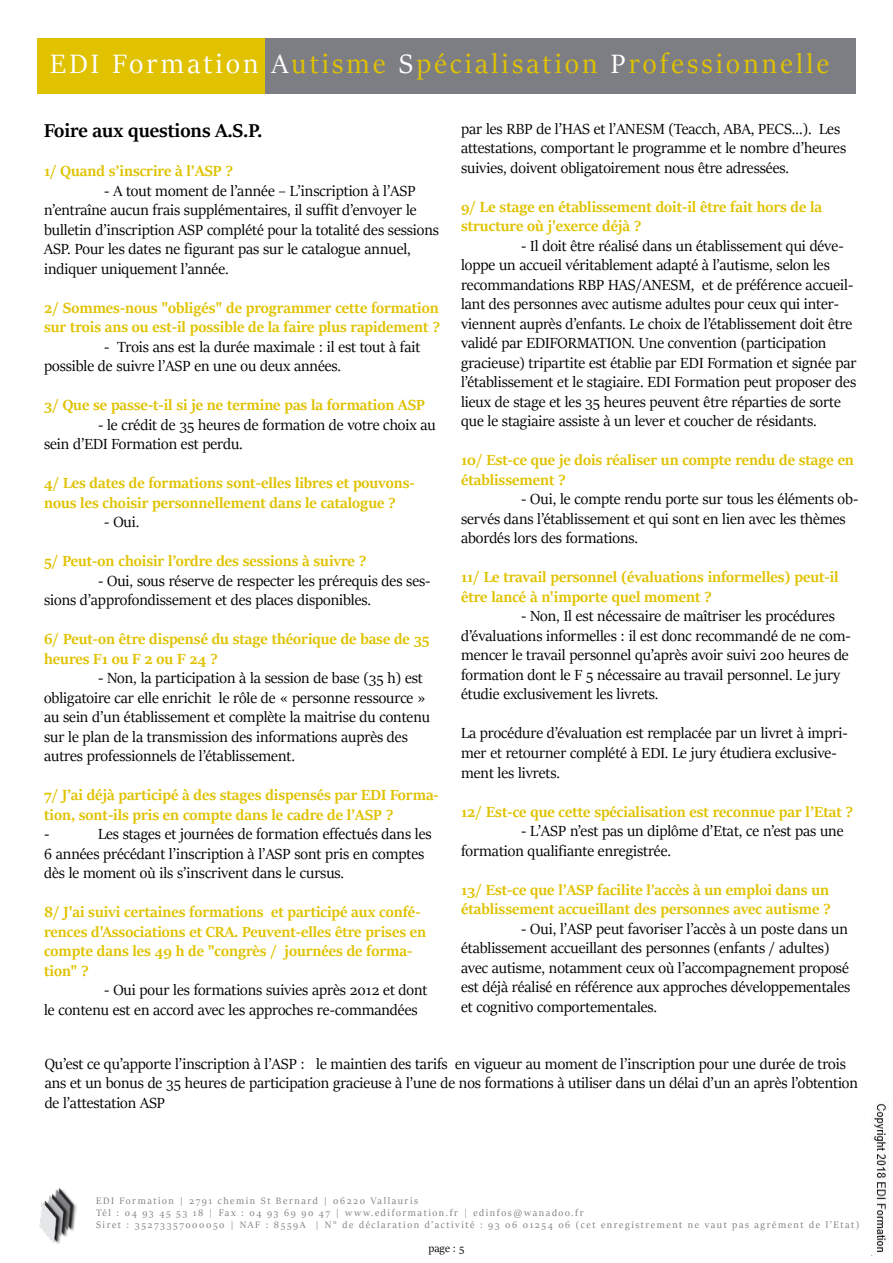
<style>
.page{position:relative;width:893px;height:1263px;background:#fff}
.page>*{position:absolute;margin:0;border:0;box-sizing:border-box;transform-origin:0 0}
.t1{font:30px "Sitka Banner";letter-spacing:.11em;color:#e0c200}
.t2{font:700 21px "Sitka Banner";color:#000}
.t3{font:16.5px/19.5px "Sitka Banner";color:#000}
.t4{font:700 16.5px/19.5px "Sitka Banner";color:#e0c200}
.t5{font:12px "Sitka Banner";color:#000}
.t6{font:10.5px/12px "Sitka Banner";letter-spacing:.15em;color:#7d7e84}
.s1{color:#fff}
</style>
<div class="page">
<img style="left:39px;top:1188px;width:37px;height:56px">
<img style="left:871px;top:1103px;width:17px;height:149px">
<div style="left:265px;top:38px;width:590px;height:56px;background:#7d7e84"></div>
<div style="left:37px;top:38px;width:228px;height:56px;background:#e0c200"></div>
<h1 class="t1" style="left:50px;top:43px;width:780px"><span class="s1">EDI Formation A</span>utisme <span class="s1">S</span>pécialisation <span class="s1">P</span>rofessionnelle</h1>
<p class="t2" style="left:44px;top:116px;width:220px">Foire aux questions A.S.P.</p>
<p class="t4" style="left:44px;top:160px;width:191px">1/ Quand s’inscrire à l’ASP ?</p>
<p class="t3" style="left:44px;top:180px;width:396px;text-indent:60px">- A tout moment de l’année – L’inscription à l’ASP n’entraîne aucun frais supplémentaires, il suffit d’envoyer le bulletin d’inscription ASP complété pour la totalité des sessions ASP. Pour les dates ne figurant pas sur le catalogue annuel, indiquer uniquement l’année.</p>
<p class="t4" style="left:44px;top:297px;width:398px">2/ Sommes-nous "obligés" de programmer cette formation sur trois ans ou est-il possible de la faire plus rapidement ?</p>
<p class="t3" style="left:44px;top:336px;width:378px;text-indent:60px">- Trois ans est la durée maximale : il est tout à fait possible de suivre l’ASP en une ou deux années.</p>
<p class="t4" style="left:44px;top:394px;width:382px">3/ Que se passe-t-il si je ne termine pas la formation ASP</p>
<p class="t3" style="left:44px;top:414px;width:393px;text-indent:54px">- le crédit de 35 heures de formation de votre choix au sein d’EDI Formation est perdu.</p>
<p class="t4" style="left:44px;top:472px;width:372px">4/ Les dates de formations sont-elles libres et pouvons&shy;nous les choisir personnellement dans le catalogue ?</p>
<p class="t3" style="left:104px;top:512px;width:37px">- Oui.</p>
<p class="t4" style="left:44px;top:550px;width:324px">5/ Peut-on choisir l’ordre des sessions à suivre ?</p>
<p class="t3" style="left:44px;top:570px;width:388px;text-indent:54px">- Oui, sous réserve de respecter les prérequis des ses&shy;sions d’approfondissement et des places disponibles.</p>
<p class="t4" style="left:44px;top:628px;width:387px">6/ Peut-on être dispensé du stage théorique de base de 35 heures F1 ou F 2 ou F 24 ?</p>
<p class="t3" style="left:44px;top:668px;width:387px;text-indent:54px">- Non, la participation à la session de base (35 h) est obligatoire car elle enrichit le rôle de « personne ressource » au sein d’un établissement et complète la maitrise du contenu sur le plan de la transmission des informations auprès des autres professionnels de l’établissement.</p>
<p class="t4" style="left:44px;top:784px;width:396px">7/ J’ai déjà participé à des stages dispensés par EDI Forma&shy;tion, sont-ils pris en compte dans le cadre de l’ASP ?</p>
<p class="t3" style="left:44px;top:824px;width:7px">-</p>
<p class="t3" style="left:44px;top:824px;width:389px;text-indent:54px">Les stages et journées de formation effectués dans les<br>6 années précédant l’inscription à l’ASP sont pris en comptes dès le moment où ils s’inscrivent dans le cursus.</p>
<p class="t4" style="left:44px;top:901px;width:384px">8/ J'ai suivi certaines formations et participé aux confé&shy;rences d'Associations et CRA. Peuvent-elles être prises en compte dans les 49 h de "congrès / journées de forma&shy;tion" ?</p>
<p class="t3" style="left:44px;top:980px;width:385px;text-indent:60px">- Oui pour les formations suivies après 2012 et dont le contenu est en accord avec les approches re-commandées</p>
<p class="t3" style="left:461px;top:118px;width:387px">par les RBP de l’HAS et l’ANESM (Teacch, ABA, PECS…). Les attestations, comportant le programme et le nombre d’heures suivies, doivent obligatoirement nous être adressées.</p>
<p class="t4" style="left:461px;top:196px;width:363px">9/ Le stage en établissement doit-il être fait hors de la structure où j'exerce déjà ?</p>
<p class="t3" style="left:461px;top:235px;width:397px;text-indent:60px">- Il doit être réalisé dans un établissement qui déve&shy;loppe un accueil véritablement adapté à l’autisme, selon les recommandations RBP HAS/ANESM, et de préférence accueil&shy;lant des personnes avec autisme adultes pour ceux qui inter&shy;viennent auprès d’enfants. Le choix de l’établissement doit être validé par EDIFORMATION. Une convention (participation gracieuse) tripartite est établie par EDI Formation et signée par l’établissement et le stagiaire. EDI Formation peut proposer des lieux de stage et les 35 heures peuvent être réparties de sorte que le stagiaire assiste à un lever et coucher de résidants.</p>
<p class="t4" style="left:461px;top:450px;width:394px">10/ Est-ce que je dois réaliser un compte rendu de stage en établissement ?</p>
<p class="t3" style="left:461px;top:489px;width:399px;text-indent:60px">- Oui, le compte rendu porte sur tous les éléments ob&shy;servés dans l’établissement et qui sont en lien avec les thèmes abordés lors des formations.</p>
<p class="t4" style="left:461px;top:567px;width:379px">11/ Le travail personnel (évaluations informelles) peut-il être lancé à n'importe quel moment ?</p>
<p class="t3" style="left:461px;top:606px;width:391px;text-indent:60px">- Non, Il est nécessaire de maîtriser les procédures d’évaluations informelles : il est donc recommandé de ne com&shy;mencer le travail personnel qu’après avoir suivi 200 heures de formation dont le F 5 nécessaire au travail personnel. Le jury étudie exclusivement les livrets.</p>
<p class="t3" style="left:461px;top:723px;width:388px">La procédure d’évaluation est remplacée par un livret à impri&shy;mer et retourner complété à EDI. Le jury étudiera exclusive&shy;ment les livrets.</p>
<p class="t4" style="left:461px;top:801px;width:394px">12/ Est-ce que cette spécialisation est reconnue par l’Etat ?</p>
<p class="t3" style="left:461px;top:820px;width:384px;text-indent:60px">- L’ASP n’est pas un diplôme d’Etat, ce n’est pas une formation qualifiante enregistrée.</p>
<p class="t4" style="left:461px;top:879px;width:372px">13/ Est-ce que l’ASP facilite l’accès à un emploi dans un établissement accueillant des personnes avec autisme ?</p>
<p class="t3" style="left:461px;top:918px;width:391px;text-indent:60px">- Oui, l’ASP peut favoriser l’accès à un poste dans un établissement accueillant des personnes (enfants / adultes) avec autisme, notamment ceux où l’accompagnement proposé est déjà réalisé en référence aux approches développementales et cognitivo comportementales.</p>
<p class="t3" style="left:45px;top:1053px;width:815px">Qu’est ce qu’apporte l’inscription à l’ASP : le maintien des tarifs en vigueur au moment de l’inscription pour une durée de trois ans et un bonus de 35 heures de participation gracieuse à l’une de nos formations à utiliser dans un délai d’un an après l’obtention de l’attestation ASP</p>
<p class="t6" style="left:96px;top:1195px;width:765px">EDI Formation | 2791 chemin St Bernard | 06220 Vallauris<br>Tél : 04 93 45 53 18 | Fax : 04 93 69 90 47 | www.ediformation.fr | edinfos@wanadoo.fr<br>Siret : 35273357000050 | NAF : 8559A | N° de déclaration d’activité : 93 06 01254 06 (cet enregistrement ne vaut pas agrément de l’Etat)</p>
<p class="t5" style="left:429px;top:1240px;width:37px">page : 5</p>
</div>
